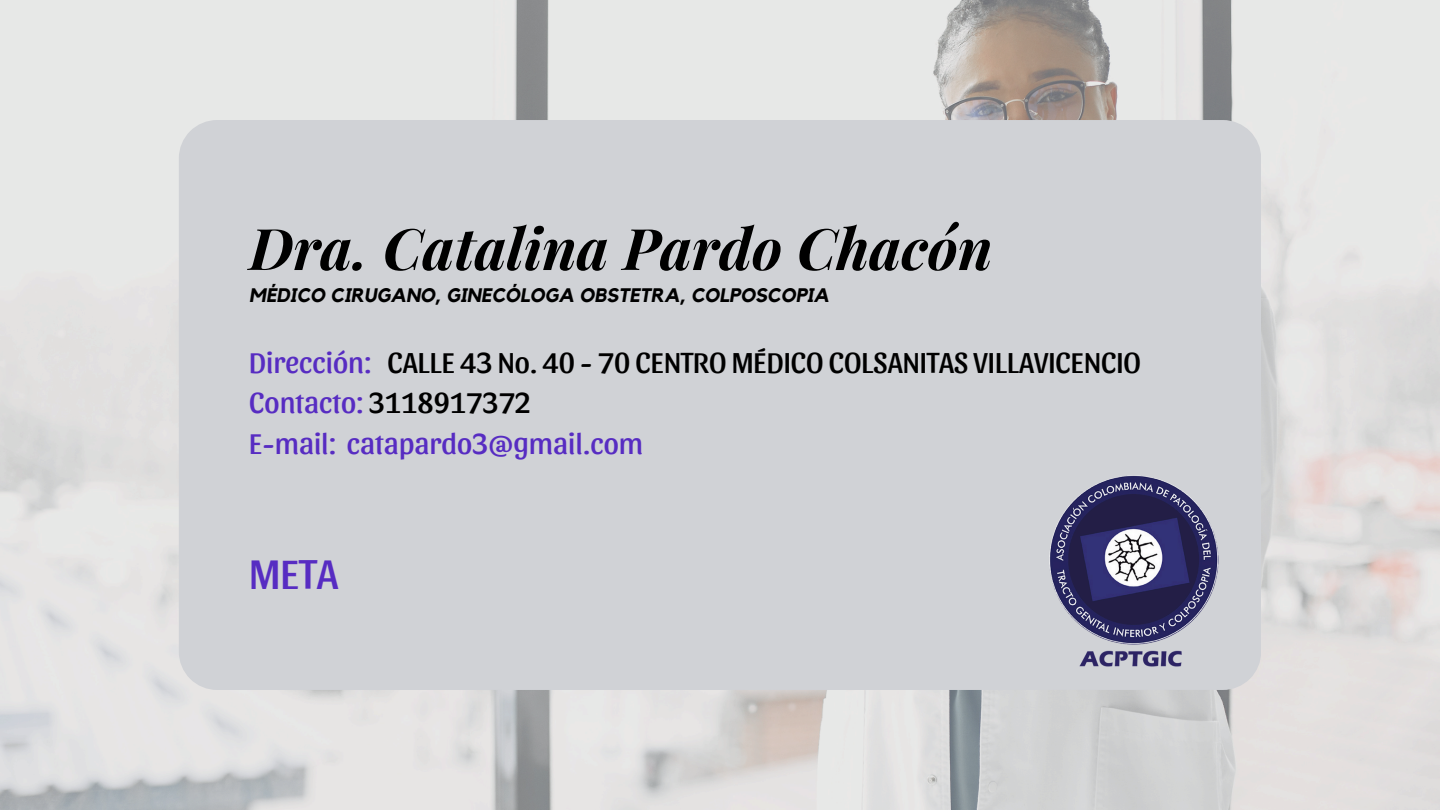
<style>
.page{position:relative;width:1440px;height:810px;background:#fff}
.page>*{position:absolute;margin:0;border:0;box-sizing:border-box;transform-origin:0 0}
.t1{font:italic 700 57.3px "Playfair Display";color:#000}
.t2{font:43px "Sansita";color:#572cc2}
.t3{font:30px/40.5px "Sansita";color:#000}
.t4{font:italic 700 19.5px "Kollektif";color:#000}
.s1{color:#572cc2}
</style>
<div class="page">
<img style="left:0;top:0;width:1440px;height:810px">
<div style="left:179px;top:120px;width:1082px;height:570px;background:#d0d2d6"></div>
<img style="left:1039px;top:467px;width:192px;height:203px">
<h1 class="t1" style="left:249px;top:208px;width:745px">Dra. Catalina Pardo Chacón</h1>
<p class="t4" style="left:249px;top:286px;width:582px">MÉDICO CIRUGANO, GINECÓLOGA OBSTETRA, COLPOSCOPIA</p>
<h3 class="t3" style="left:249px;top:340px;width:893px"><span class="s1">Dirección:</span> CALLE 43 No. 40 - 70 CENTRO MÉDICO COLSANITAS VILLAVICENCIO<br><span class="s1">Contacto:</span> 3118917372<br><span class="s1">E-mail: catapardo3@gmail.com</span></h3>
<h2 class="t2" style="left:249px;top:545px;width:91px">META</h2>
</div>
